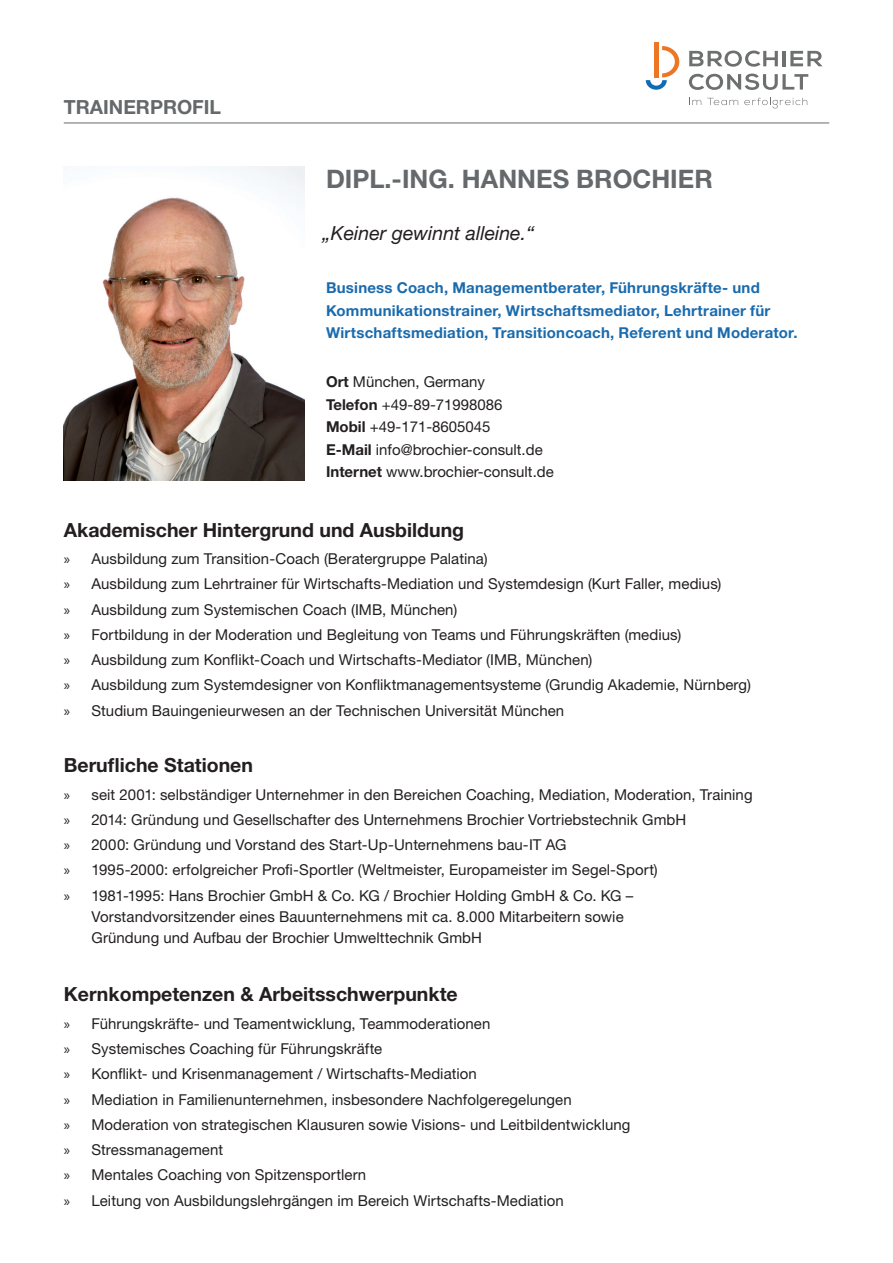
<style>
.page{position:relative;width:893px;height:1263px;background:#fff}
.page>*{position:absolute;margin:0;border:0;box-sizing:border-box;transform-origin:0 0}
.Header_1{font:700 25.5px "Helvetica Neue LT Std";color:#65696c}
.Header_2{font:700 19.5px "Helvetica Neue LT Std";color:#231f20}
.Zitat{font:italic 19.5px "Helvetica Neue LT Std";color:#231f20}
.Trainerprofil{font:700 19.5px "Helvetica Neue LT Std";color:#65696c}
.Fließtext_Info{font:15px/22.5px "Helvetica Neue LT Std";letter-spacing:.005em;color:#231f20}
.Teaser{font:700 15px/22.5px "Helvetica Neue LT Std";letter-spacing:.015em;color:#1a6bad}
.s1{font-weight:700}
.s2{font-family:"Myriad Pro"}
</style>
<div class="page">
<hr style="left:64px;top:123px;width:765px;height:1px;background:#65696c">
<img style="left:64px;top:167px;width:241px;height:313px">
<svg style="left:646px;top:46px;width:33px;height:44px"></svg>
<hr style="left:654px;top:43px;width:4px;height:35px;background:#ed7625">
<svg style="left:689px;top:51px;width:89px;height:16px"></svg>
<hr style="left:783px;top:51px;width:3px;height:15px;background:#6e7070">
<svg style="left:790px;top:51px;width:32px;height:15px"></svg>
<svg style="left:689px;top:74px;width:119px;height:16px"></svg>
<svg style="left:689px;top:98px;width:12px;height:7px"></svg>
<svg style="left:707px;top:98px;width:31px;height:7px"></svg>
<svg style="left:744px;top:98px;width:63px;height:10px"></svg>
<p class="Trainerprofil" style="left:64px;top:95px;width:159px">TRAINERPROFIL</p>
<p class="Header_1" style="left:326px;top:163px;width:388px">DIPL.-ING. HANNES BROCHIER</p>
<p class="Zitat" style="left:322px;top:222px;width:214px">„Keiner gewinnt alleine.“</p>
<p class="Teaser" style="left:326px;top:276px;width:473px">Business Coach, Managementberater, Führungskräfte- und<br>Kommunikationstrainer, Wirtschaftsmediator, Lehrtrainer für<br>Wirtschaftsmediation, Transitioncoach, Referent und Moderator.</p>
<p class="Fließtext_Info" style="left:326px;top:370px;width:178px"><span class="s1">Ort</span> München, Germany<br><span class="s1">Telefon</span> +49-89-71998086<br><span class="s1">Mobil</span> +49-171-8605045</p>
<p class="Fließtext_Info" style="left:326px;top:438px;width:229px"><span class="s1">E-Mail</span> info@brochier-consult.de<br><span class="s1">Internet</span> www.brochier-consult.de</p>
<p class="Header_2" style="left:64px;top:518px;width:402px">Akademischer Hintergrund und Ausbildung</p>
<p class="Fließtext_Info" style="left:64px;top:547px;width:425px"><span class="s2">»</span> Ausbildung zum Transition-Coach (Beratergruppe Palatina)</p>
<p class="Fließtext_Info" style="left:64px;top:573px;width:659px"><span class="s2">»</span> Ausbildung zum Lehrtrainer für Wirtschafts-Mediation und Systemdesign (Kurt Faller, medius)</p>
<p class="Fließtext_Info" style="left:64px;top:598px;width:395px"><span class="s2">»</span> Ausbildung zum Systemischen Coach (IMB, München)</p>
<p class="Fließtext_Info" style="left:64px;top:623px;width:619px"><span class="s2">»</span> Fortbildung in der Moderation und Begleitung von Teams und Führungskräften (medius)</p>
<p class="Fließtext_Info" style="left:64px;top:648px;width:530px"><span class="s2">»</span> Ausbildung zum Konflikt-Coach und Wirtschafts-Mediator (IMB, München)</p>
<p class="Fließtext_Info" style="left:64px;top:674px;width:689px"><span class="s2">»</span> Ausbildung zum Systemdesigner von Konfliktmanagementsysteme (Grundig Akademie, Nürnberg)</p>
<p class="Fließtext_Info" style="left:64px;top:699px;width:502px"><span class="s2">»</span> Studium Bauingenieurwesen an der Technischen Universität München</p>
<p class="Header_2" style="left:64px;top:753px;width:191px">Berufliche Stationen</p>
<p class="Fließtext_Info" style="left:64px;top:783px;width:690px"><span class="s2">»</span> seit 2001: selbständiger Unternehmer in den Bereichen Coaching, Mediation, Moderation, Training</p>
<p class="Fließtext_Info" style="left:64px;top:808px;width:624px"><span class="s2">»</span> 2014: Gründung und Gesellschafter des Unternehmens Brochier Vortriebstechnik GmbH</p>
<p class="Fließtext_Info" style="left:64px;top:833px;width:504px"><span class="s2">»</span> 2000: Gründung und Vorstand des Start-Up-Unternehmens bau-IT AG</p>
<p class="Fließtext_Info" style="left:64px;top:859px;width:596px"><span class="s2">»</span> 1995-2000: erfolgreicher Profi-Sportler (Weltmeister, Europameister im Segel-Sport)</p>
<p class="Fließtext_Info" style="left:91px;top:885px;width:543px;line-height:21px;text-indent:-28px"><span class="s2">»</span> 1981-1995: Hans Brochier GmbH &amp; Co. KG / Brochier Holding GmbH &amp; Co. KG –<br>Vorstandvorsitzender eines Bauunternehmens mit ca. 8.000 Mitarbeitern sowie<br>Gründung und Aufbau der Brochier Umwelttechnik GmbH</p>
<p class="Header_2" style="left:64px;top:982px;width:395px">Kernkompetenzen &amp; Arbeitsschwerpunkte</p>
<p class="Fließtext_Info" style="left:64px;top:1012px;width:428px"><span class="s2">»</span> Führungskräfte- und Teamentwicklung, Teammoderationen</p>
<p class="Fließtext_Info" style="left:64px;top:1037px;width:320px"><span class="s2">»</span> Systemisches Coaching für Führungskräfte</p>
<p class="Fließtext_Info" style="left:64px;top:1062px;width:415px"><span class="s2">»</span> Konflikt- und Krisenmanagement / Wirtschafts-Mediation</p>
<p class="Fließtext_Info" style="left:64px;top:1088px;width:510px"><span class="s2">»</span> Mediation in Familienunternehmen, insbesondere Nachfolgeregelungen</p>
<p class="Fließtext_Info" style="left:64px;top:1113px;width:568px"><span class="s2">»</span> Moderation von strategischen Klausuren sowie Visions- und Leitbildentwicklung</p>
<p class="Fließtext_Info" style="left:64px;top:1138px;width:161px"><span class="s2">»</span> Stressmanagement</p>
<p class="Fließtext_Info" style="left:64px;top:1163px;width:304px"><span class="s2">»</span> Mentales Coaching von Spitzensportlern</p>
<p class="Fließtext_Info" style="left:64px;top:1189px;width:501px"><span class="s2">»</span> Leitung von Ausbildungslehrgängen im Bereich Wirtschafts-Mediation</p>
</div>
